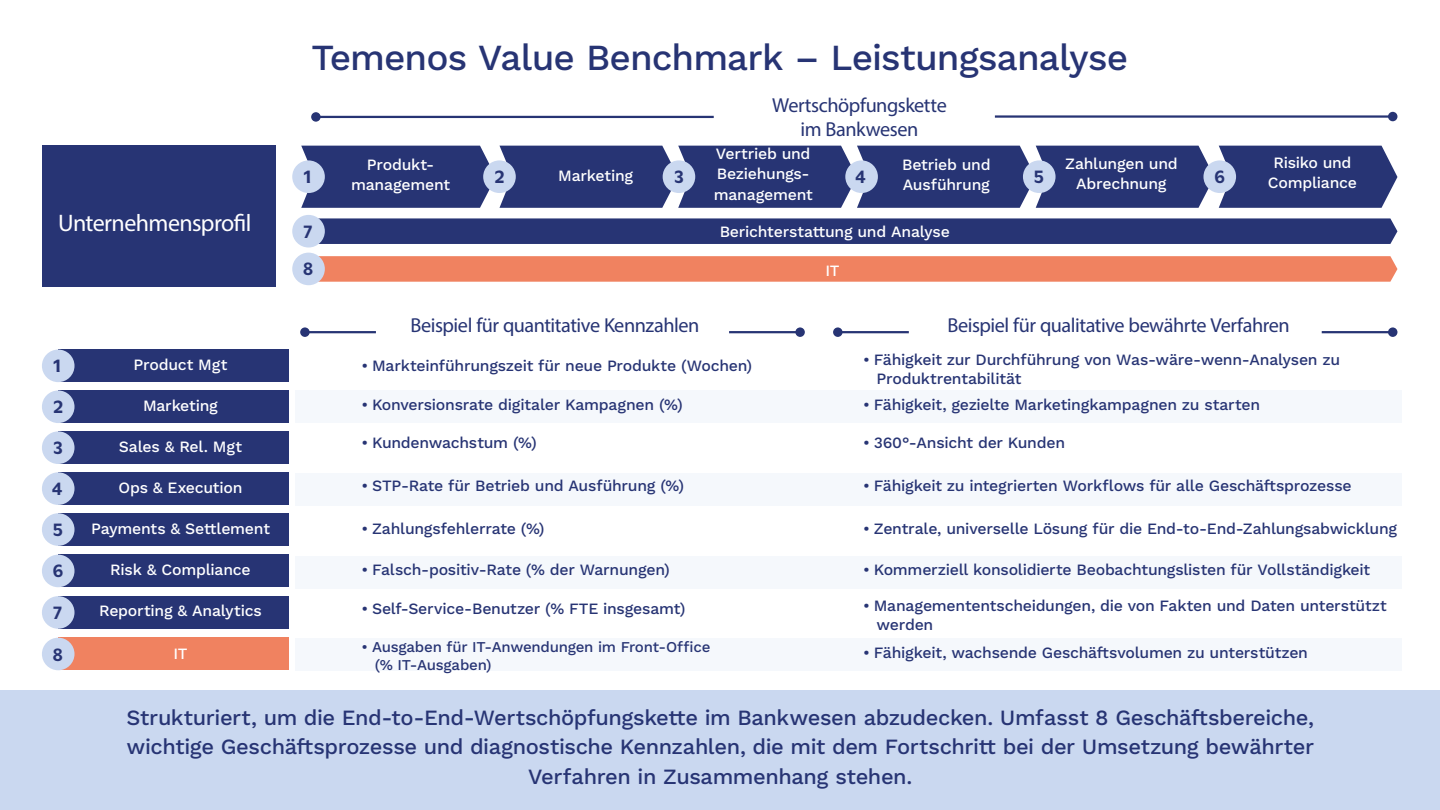
<style>
.page{position:relative;width:1440px;height:810px;background:#fff}
.page>*{position:absolute;margin:0;border:0;box-sizing:border-box;transform-origin:0 0}
.t1{font:500 36.75px "Work Sans";letter-spacing:-.025em;color:#273474}
.t2{font:24px "Myriad Pro";letter-spacing:-.025em;color:#fff}
.t3{font:500 21.75px/29.2px "Work Sans";letter-spacing:-.02em;color:#273474;text-align:center}
.t4{font:20.25px/24.3px "Myriad Pro";letter-spacing:-.025em;color:#273474;text-align:center}
.t5{font:700 18.75px "Utile";color:#273474}
.t6{font:500 15.75px/18.9px "Work Sans";letter-spacing:-.015em;color:#273474}
.t7{font:500 15.75px/20.2px "Work Sans";letter-spacing:-.015em;color:#fff;text-align:center}
.t8{font:500 15px/18px "Work Sans";letter-spacing:-.015em;color:#273474}
</style>
<div class="page">
<div style="left:1px;top:691px;width:1439px;height:119px;background:#cad8f0"></div>
<div style="left:42px;top:146px;width:234px;height:141px;background:#273474"></div>
<svg style="left:301px;top:146px;width:1096px;height:62px;background:#323e7b"></svg>
<div style="left:319px;top:218px;width:1078px;height:26px;background:#273474"></div>
<svg style="left:319px;top:256px;width:1078px;height:26px;background:#f08463"></svg>
<div style="left:58px;top:350px;width:230px;height:32px;background:#273474"></div>
<div style="left:58px;top:390px;width:230px;height:33px;background:#273474"></div>
<div style="left:58px;top:431px;width:230px;height:33px;background:#273474"></div>
<div style="left:58px;top:472px;width:230px;height:33px;background:#273474"></div>
<div style="left:58px;top:513px;width:230px;height:33px;background:#273474"></div>
<div style="left:58px;top:555px;width:230px;height:32px;background:#273474"></div>
<div style="left:58px;top:596px;width:230px;height:33px;background:#273474"></div>
<div style="left:58px;top:638px;width:230px;height:32px;background:#f08260"></div>
<div style="left:42px;top:350px;width:33px;height:32px;background:#cad8f0;border-radius:50%"></div>
<div style="left:292px;top:160px;width:33px;height:33px;background:#cad8f0;border-radius:50%"></div>
<div style="left:42px;top:390px;width:33px;height:33px;background:#cad8f0;border-radius:50%"></div>
<div style="left:483px;top:160px;width:33px;height:33px;background:#cad8f0;border-radius:50%"></div>
<div style="left:42px;top:431px;width:33px;height:33px;background:#cad8f0;border-radius:50%"></div>
<div style="left:663px;top:160px;width:32px;height:33px;background:#cad8f0;border-radius:50%"></div>
<div style="left:42px;top:472px;width:33px;height:33px;background:#cad8f0;border-radius:50%"></div>
<div style="left:845px;top:160px;width:33px;height:33px;background:#cad8f0;border-radius:50%"></div>
<div style="left:42px;top:513px;width:33px;height:33px;background:#cad8f0;border-radius:50%"></div>
<div style="left:1023px;top:160px;width:33px;height:33px;background:#cad8f0;border-radius:50%"></div>
<div style="left:42px;top:555px;width:33px;height:32px;background:#cad8f0;border-radius:50%"></div>
<div style="left:1203px;top:160px;width:33px;height:33px;background:#cad8f0;border-radius:50%"></div>
<div style="left:42px;top:596px;width:33px;height:33px;background:#cad8f0;border-radius:50%"></div>
<div style="left:292px;top:215px;width:33px;height:33px;background:#cad8f0;border-radius:50%"></div>
<div style="left:42px;top:638px;width:33px;height:32px;background:#cad8f0;border-radius:50%"></div>
<div style="left:292px;top:253px;width:33px;height:32px;background:#cad8f0;border-radius:50%"></div>
<hr style="left:319px;top:116px;width:395px;height:2px;background:#273474">
<hr style="left:995px;top:115px;width:395px;height:3px;background:#273474">
<hr style="left:1322px;top:331px;width:68px;height:2px;background:#273474">
<hr style="left:729px;top:331px;width:68px;height:2px;background:#273474">
<hr style="left:841px;top:331px;width:68px;height:2px;background:#273474">
<hr style="left:308px;top:331px;width:68px;height:2px;background:#273474">
<svg style="left:311px;top:112px;width:10px;height:10px"></svg>
<div style="left:1388px;top:112px;width:9px;height:9px;background:#273474;border-radius:50%"></div>
<div style="left:1388px;top:327px;width:9px;height:10px;background:#273474;border-radius:50%"></div>
<div style="left:795px;top:327px;width:10px;height:10px;background:#273474;border-radius:50%"></div>
<svg style="left:833px;top:327px;width:10px;height:10px"></svg>
<div style="left:300px;top:327px;width:10px;height:10px;background:#273474;border-radius:50%"></div>
<div style="left:295px;top:390px;width:1106px;height:33px;background:#f5f8fc"></div>
<div style="left:295px;top:473px;width:1106px;height:33px;background:#f5f8fc"></div>
<div style="left:295px;top:556px;width:1106px;height:33px;background:#f5f8fc"></div>
<div style="left:295px;top:638px;width:1106px;height:32px;background:#f5f8fc"></div>
<h1 class="t1" style="left:311px;top:36px;width:818px">Temenos Value Benchmark – Leistungsanalyse</h1>
<h2 class="t2" style="left:58px;top:208px;width:195px">Unternehmensprofil</h2>
<p class="t4" style="left:772px;top:93px;width:176px">Wertschöpfungskette im Bankwesen</p>
<p class="t5" style="left:304px;top:161px;width:10px">1</p>
<p class="t7" style="left:351px;top:155px;width:101px">Produkt&shy;management</p>
<p class="t5" style="left:495px;top:161px;width:12px">2</p>
<p class="t7" style="left:558px;top:166px;width:76px">Marketing</p>
<p class="t5" style="left:674px;top:161px;width:11px">3</p>
<p class="t7" style="left:714px;top:144px;width:101px;text-align:left">Vertrieb und<br>Beziehungs&shy;management</p>
<p class="t5" style="left:856px;top:162px;width:12px">4</p>
<p class="t7" style="left:902px;top:155px;width:90px;text-align:left">Betrieb und<br>Ausführung</p>
<p class="t5" style="left:1034px;top:162px;width:12px">5</p>
<p class="t7" style="left:1065px;top:154px;width:114px">Zahlungen und<br>Abrechnung</p>
<p class="t5" style="left:1214px;top:161px;width:12px">6</p>
<p class="t7" style="left:1268px;top:153px;width:91px">Risiko und<br>Compliance</p>
<p class="t5" style="left:304px;top:216px;width:10px">7</p>
<p class="t7" style="left:720px;top:222px;width:232px">Berichterstattung und Analyse</p>
<p class="t5" style="left:303px;top:254px;width:11px">8</p>
<p class="t7" style="left:825px;top:261px;width:16px">IT</p>
<p class="t4" style="left:411px;top:313px;width:290px">Beispiel für quantitative Kennzahlen</p>
<p class="t4" style="left:948px;top:313px;width:344px">Beispiel für qualitative bewährte Verfahren</p>
<p class="t5" style="left:53px;top:351px;width:10px">1</p>
<p class="t7" style="left:134px;top:355px;width:95px">Product Mgt</p>
<p class="t6" style="left:361px;top:357px;width:392px">• Markteinführungszeit für neue Produkte (Wochen)</p>
<p class="t5" style="left:53px;top:391px;width:12px">2</p>
<p class="t7" style="left:143px;top:396px;width:76px">Marketing</p>
<p class="t6" style="left:361px;top:396px;width:323px">• Konversionsrate digitaler Kampagnen (%)</p>
<p class="t5" style="left:53px;top:432px;width:11px">3</p>
<p class="t7" style="left:119px;top:437px;width:125px">Sales &amp; Rel. Mgt</p>
<p class="t6" style="left:361px;top:434px;width:177px">• Kundenwachstum (%)</p>
<p class="t5" style="left:52px;top:474px;width:12px">4</p>
<p class="t7" style="left:119px;top:478px;width:125px">Ops &amp; Execution</p>
<p class="t6" style="left:361px;top:477px;width:324px">• STP-Rate für Betrieb und Ausführung (%)</p>
<p class="t5" style="left:53px;top:515px;width:12px">5</p>
<p class="t7" style="left:91px;top:519px;width:181px">Payments &amp; Settlement</p>
<p class="t6" style="left:361px;top:520px;width:185px">• Zahlungsfehlerrate (%)</p>
<p class="t5" style="left:53px;top:556px;width:12px">6</p>
<p class="t7" style="left:110px;top:560px;width:142px">Risk &amp; Compliance</p>
<p class="t6" style="left:361px;top:561px;width:310px">• Falsch-positiv-Rate (% der Warnungen)</p>
<p class="t5" style="left:53px;top:598px;width:10px">7</p>
<p class="t7" style="left:99px;top:601px;width:164px">Reporting &amp; Analytics</p>
<p class="t6" style="left:361px;top:600px;width:326px">• Self-Service-Benutzer (% FTE insgesamt)</p>
<p class="t5" style="left:53px;top:639px;width:11px">8</p>
<p class="t7" style="left:173px;top:644px;width:16px">IT</p>
<p class="t8" style="left:375px;top:638px;width:337px;text-indent:-14px">• Ausgaben für IT-Anwendungen im Front-Office (% IT-Ausgaben)</p>
<p class="t6" style="left:877px;top:351px;width:465px;text-indent:-14px">• Fähigkeit zur Durchführung von Was-wäre-wenn-Analysen zu<br>Produktrentabilität</p>
<p class="t6" style="left:863px;top:396px;width:399px">• Fähigkeit, gezielte Marketingkampagnen zu starten</p>
<p class="t6" style="left:863px;top:434px;width:203px">• 360°-Ansicht der Kunden</p>
<p class="t6" style="left:863px;top:477px;width:490px">• Fähigkeit zu integrierten Workflows für alle Geschäftsprozesse</p>
<p class="t6" style="left:863px;top:520px;width:536px">• Zentrale, universelle Lösung für die End-to-End-Zahlungsabwicklung</p>
<p class="t6" style="left:863px;top:561px;width:509px">• Kommerziell konsolidierte Beobachtungslisten für Vollständigkeit</p>
<p class="t6" style="left:877px;top:597px;width:512px;text-indent:-13px">• Managemententscheidungen, die von Fakten und Daten unterstützt werden</p>
<p class="t6" style="left:863px;top:644px;width:446px">• Fähigkeit, wachsende Geschäftsvolumen zu unterstützen</p>
<p class="t3" style="left:127px;top:704px;width:1189px">Strukturiert, um die End-to-End-Wertschöpfungskette im Bankwesen abzudecken. Umfasst 8 Geschäftsbereiche, wichtige Geschäftsprozesse und diagnostische Kennzahlen, die mit dem Fortschritt bei der Umsetzung bewährter<br>Verfahren in Zusammenhang stehen.</p>
</div>
